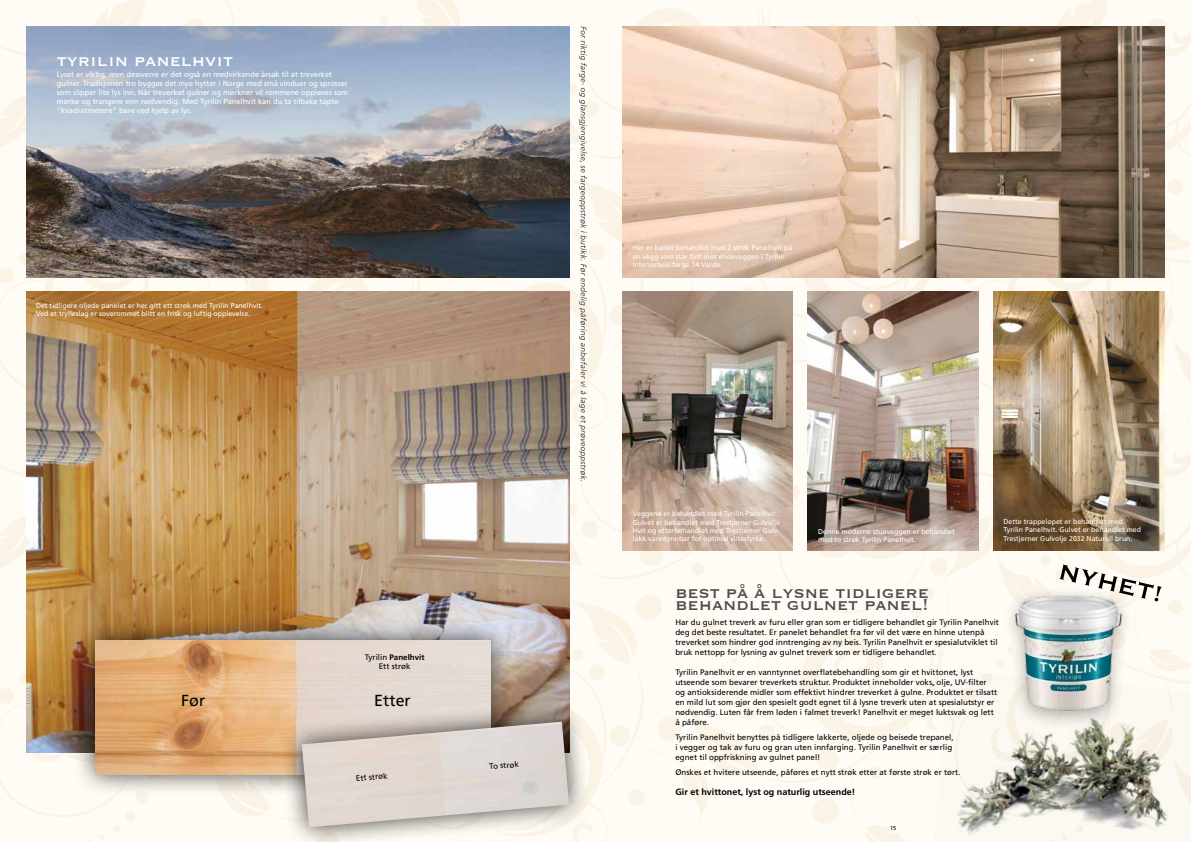
<style>
.page{position:relative;width:1191px;height:842px;background:#fff}
.page>*{position:absolute;margin:0;border:0;box-sizing:border-box;transform-origin:0 0}
.t1{font:20px "Copperplate LT Thirty One BC";color:#4d4d4f}
.t2{font:20px "Copperplate LT Thirty One BC";color:#fff}
.t3{font:16px "Frutiger LT Std";color:#000}
.t4{font:700 9px "Frutiger LT Std";color:#000}
.t5{font:8px/10px "Frutiger LT Std";color:#000}
.t6{font:7.5px/9px "Frutiger LT Std";color:#fff}
.t7{font:7px/8.4px "Frutiger LT Std";color:#fff}
.t8{font:5.7px "Frutiger LT Std";color:#000}
.s1{font-weight:700}
</style>
<div class="page">
<img style="left:0;top:0;width:1191px;height:842px">
<h1 class="t2" style="left:57px;top:51px;width:178px">tyrilin panelhvit</h1>
<p class="t6" style="left:57px;top:70px;width:293px">Lyset er viktig, men dessverre er det også en medvirkende årsak til at treverket gulner. Tradisjonen tro bygges det mye hytter i Norge med små vinduer og sprosser som slipper lite lys inn. Når treverket gulner og mørkner vil rommene oppleves som mørke og trangere enn nødvendig. Med Tyrilin Panelhvit kan du ta tilbake tapte “kvadratmetere” bare ved hjelp av lys.</p>
<p class="t7" style="left:36px;top:301px;width:229px">Det tidligere oljede panelet er her gitt ett strøk med Tyrilin Panelhvit.<br>Ved et trylleslag er soverommet blitt en frisk og luftig opplevelse.</p>
<p class="t5" style="left:365px;top:652px;width:61px;line-height:9.6px;text-align:center">Tyrilin <span class="s1">Panelhvit<br></span>Ett strøk</p>
<h2 class="t3" style="left:181px;top:691px;width:25px">Før</h2>
<h2 class="t3" style="left:374px;top:691px;width:38px">Etter</h2>
<p class="t5" style="left:356px;top:773px;width:33px;rotate:-5deg">Ett strøk</p>
<p class="t5" style="left:489px;top:762px;width:31px;rotate:-5deg">To strøk</p>
<p class="t7" style="left:632px;top:244px;width:161px">Her er badet behandlet med 2 strøk Panelhvit på en vegg som står fint mot endeveggen i Tyrilin<br>Interiørbeis farge 14 Varde.</p>
<p class="t7" style="left:632px;top:510px;width:149px">Veggene er behandlet med Tyrilin Panelhvit.<br>Gulvet er behandlet med Trestjerner Gulvolje Hvit og etterbehandlet med Trestjerner Gulv&shy;lakk vanntynnbar for optimal slitestyrke.</p>
<p class="t7" style="left:818px;top:527px;width:138px">Denne moderne stueveggen er behandlet med to strøk Tyrilin Panelhvit.</p>
<p class="t7" style="left:1003px;top:517px;width:139px">Dette trappeløpet er behandlet med<br>Tyrilin Panelhvit. Gulvet er behandlet med<br>Trestjerner Gulvolje 2032 Naturell brun.</p>
<h1 class="t1" style="left:675px;top:583px;width:255px">best på å lysne tidligere</h1>
<h1 class="t1" style="left:675px;top:595px;width:255px">behandlet gulnet panel!</h1>
<p class="t5" style="left:675px;top:617px;width:325px">Har du gulnet treverk av furu eller gran som er tidligere behandlet gir Tyrilin Panelhvit deg det beste resultatet. Er panelet behandlet fra før vil det være en hinne utenpå treverket som hindrer god inntrenging av ny beis. Tyrilin Panelhvit er spesialutviklet til bruk nettopp for lysning av gulnet treverk som er tidligere behandlet.</p>
<p class="t5" style="left:675px;top:667px;width:323px">Tyrilin Panelhvit er en vanntynnet overflatebehandling som gir et hvittonet, lyst utseende som bevarer treverkets struktur. Produktet inneholder voks, olje, UV-filter og antioksiderende midler som effektivt hindrer treverket å gulne. Produktet er tilsatt en mild lut som gjør den spesielt godt egnet til å lysne treverk uten at spesialutstyr er nødvendig. Luten får frem løden i falmet treverk! Panelhvit er meget luktsvak og lett å påføre.</p>
<p class="t5" style="left:675px;top:732px;width:280px">Tyrilin Panelhvit benyttes på tidligere lakkerte, oljede og beisede trepanel, i vegger og tak av furu og gran uten innfarging. Tyrilin Panelhvit er særlig egnet til oppfriskning av gulnet panel!</p>
<p class="t5" style="left:675px;top:767px;width:286px">Ønskes et hvitere utseende, påføres et nytt strøk etter at første strøk er tørt.</p>
<p class="t4" style="left:675px;top:787px;width:182px">Gir et hvittonet, lyst og naturlig utseende!</p>
<p class="t8" style="left:890px;top:825px;width:8px">15</p>
</div>
